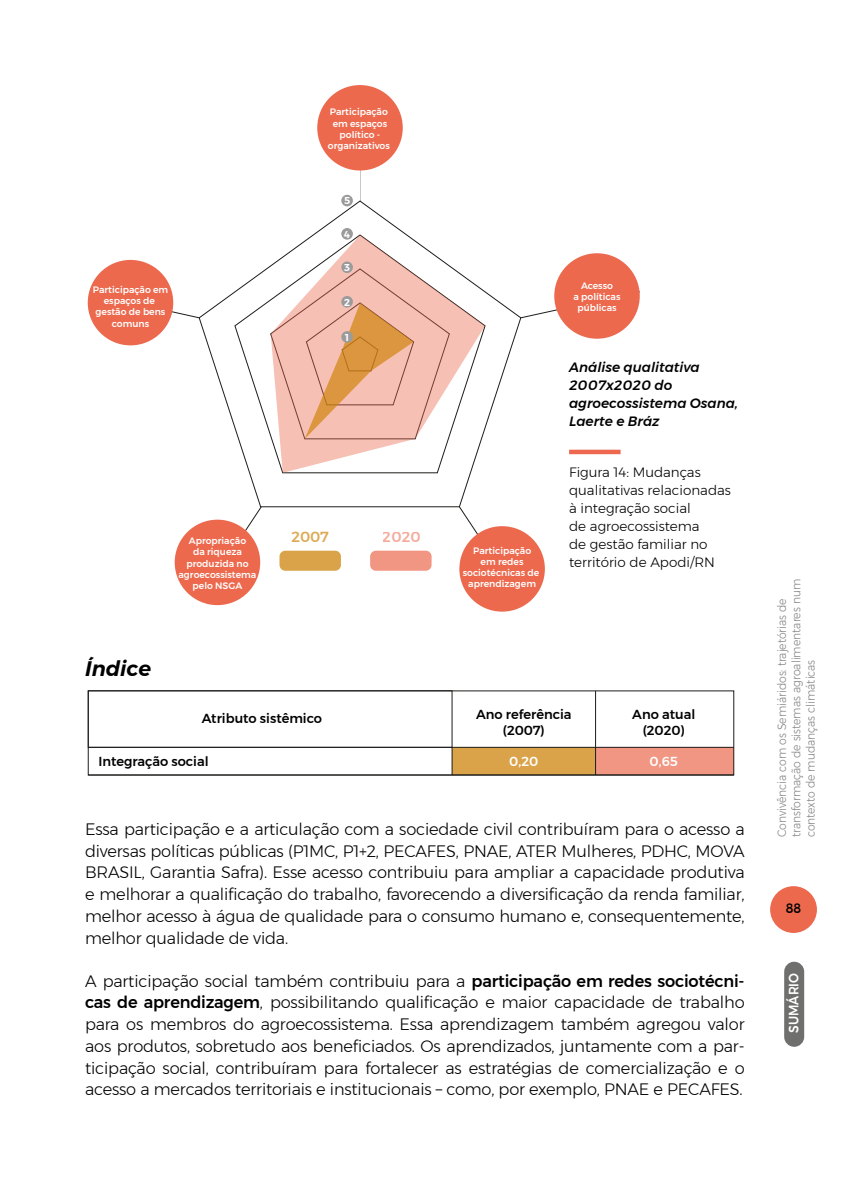
<style>
.page{position:relative;width:851px;height:1191px;background:#fff}
.page>*{position:absolute;margin:0;border:0;box-sizing:border-box;transform-origin:0 0}
.t1{font:italic 600 21px "Montserrat";color:#000}
.t2{font:300 16.5px/21.8px "Montserrat";letter-spacing:-.01em;color:#000;text-align:justify}
.t3{font:500 14.55px "Montserrat";color:rgb(207 133 13/.7)}
.t4{font:500 14.55px "Montserrat";color:rgb(236 105 78/.81)}
.t5{font:300 13.5px/18px "Montserrat";color:#000}
.t6{font:italic 500 13.5px/18px "Montserrat";color:#000}
.t7{font:500 13.5px "Montserrat";color:#fff;scale:.9 1}
.t8{font:500 13.5px "Montserrat";color:#000;scale:.9 1}
.t9{font:500 13.05px/15.6px "Montserrat";color:#000;text-align:center}
.t10{font:500 13.05px "Montserrat";color:#fff}
.t11{font:300 12px/14.4px "Montserrat";color:#878786;scale:.9 1}
.t12{font:600 9.9px "Montserrat";color:#fff}
.t13{font:500 9.3px/11.1px "Montserrat";color:#fff;text-align:center}
.s1{font-weight:500}
</style>
<div class="page">
<div style="left:770px;top:886px;width:46px;height:47px;background:#ec694e;border-radius:50%"></div>
<div style="left:784px;top:961px;width:20px;height:85px;background:#6f6f6e;border-radius:10px"></div>
<div style="left:452px;top:747px;width:143px;height:28px;background:#dba349"></div>
<div style="left:595px;top:747px;width:138px;height:28px;background:#f19683"></div>
<hr style="left:88px;top:747px;width:645px;height:1px;background:#1d1d1b">
<svg style="left:451px;top:748px;width:1px;height:25px"></svg>
<hr style="left:595px;top:691px;width:1px;height:84px;background:#1d1d1b">
<div style="left:88px;top:690px;width:645px;height:85px;border:1px solid #1d1d1b"></div>
<svg style="left:199px;top:201px;width:322px;height:306px"></svg>
<svg style="left:234px;top:235px;width:36px;height:238px"></svg>
<svg style="left:270px;top:235px;width:215px;height:238px"></svg>
<svg style="left:270px;top:268px;width:179px;height:171px;background:#efbea9"></svg>
<div style="left:279px;top:550px;width:62px;height:21px;background:#dba349;border-radius:6px"></div>
<div style="left:341px;top:331px;width:12px;height:12px;background:#9c9b9b;border-radius:50%"></div>
<div style="left:341px;top:296px;width:12px;height:11px;background:#9c9b9b;border-radius:50%"></div>
<div style="left:341px;top:261px;width:12px;height:12px;background:#9c9b9b;border-radius:50%"></div>
<div style="left:341px;top:228px;width:12px;height:12px;background:#9c9b9b;border-radius:50%"></div>
<div style="left:341px;top:195px;width:12px;height:11px;background:#9c9b9b;border-radius:50%"></div>
<svg style="left:520px;top:292px;width:119px;height:26px"></svg>
<svg style="left:170px;top:299px;width:29px;height:19px"></svg>
<svg style="left:459px;top:507px;width:26px;height:27px"></svg>
<svg style="left:245px;top:507px;width:16px;height:38px"></svg>
<div style="left:317px;top:85px;width:85px;height:85px;background:#ec694e;border-radius:50%"></div>
<div style="left:554px;top:253px;width:85px;height:86px;background:#ec694e;border-radius:50%"></div>
<div style="left:459px;top:526px;width:85px;height:85px;background:#ec694e;border-radius:50%"></div>
<div style="left:175px;top:519px;width:85px;height:86px;background:#ec694e;border-radius:50%"></div>
<div style="left:88px;top:260px;width:85px;height:85px;background:#ec694e;border-radius:50%"></div>
<div style="left:370px;top:550px;width:61px;height:21px;background:#f19683;border-radius:6px"></div>
<hr style="left:569px;top:450px;width:51px;height:4px;background:#ed684f">
<p class="t13" style="left:328px;top:106px;width:63px">Participação em espaços político - organizativos</p>
<p class="t12" style="left:344px;top:193px;width:8px">5</p>
<p class="t12" style="left:344px;top:226px;width:7px">4</p>
<p class="t13" style="left:93px;top:284px;width:77px">Participação em espaços de gestão de bens comuns</p>
<p class="t12" style="left:344px;top:260px;width:7px">3</p>
<p class="t12" style="left:344px;top:294px;width:7px">2</p>
<p class="t12" style="left:345px;top:329px;width:5px">1</p>
<p class="t1" style="left:85px;top:652px;width:68px">Índice</p>
<p class="t13" style="left:178px;top:535px;width:79px">Apropriação<br>da riqueza produzida no agroecossistema pelo NSGA</p>
<p class="t3" style="left:291px;top:526px;width:39px">2007</p>
<p class="t4" style="left:383px;top:526px;width:39px">2020</p>
<p class="t9" style="left:202px;top:710px;width:122px">Atributo sistêmico</p>
<p class="t9" style="left:98px;top:753px;width:112px">Integração social</p>
<p class="t13" style="left:573px;top:280px;width:48px">Acesso<br>a políticas públicas</p>
<p class="t13" style="left:462px;top:545px;width:78px">Participação<br>em redes sociotécnicas de aprendizagem</p>
<p class="t6" style="left:569px;top:359px;width:170px">Análise qualitativa<br>2007x2020 do agroecossistema Osana,<br>Laerte e Bráz</p>
<p class="t5" style="left:569px;top:462px;width:163px">Figura 14: Mudanças qualitativas relacionadas à integração social<br>de agroecossistema<br>de gestão familiar no território de Apodi/RN</p>
<p class="t9" style="left:476px;top:706px;width:97px">Ano referência (2007)</p>
<p class="t9" style="left:632px;top:706px;width:65px">Ano atual (2020)</p>
<p class="t10" style="left:509px;top:751px;width:30px">0,20</p>
<p class="t10" style="left:649px;top:751px;width:30px">0,65</p>
<p class="t2" style="left:85px;top:817px;width:661px">Essa participação e a articulação com a sociedade civil contribuíram para o acesso a</p>
<p class="t2" style="left:85px;top:839px;width:661px">diversas políticas públicas (P1MC, P1+2, PECAFES, PNAE, ATER Mulheres, PDHC, MOVA BRASIL, Garantia Safra). Esse acesso contribuiu para ampliar a capacidade produtiva e melhorar a qualificação do trabalho, favorecendo a diversificação da renda familiar, melhor acesso à água de qualidade para o consumo humano e, consequentemente, melhor qualidade de vida.</p>
<p class="t2" style="left:85px;top:969px;width:661px">A participação social também contribuiu para a <span class="s1">participação em redes sociotécni&shy;cas de aprendizagem</span>, possibilitando qualificação e maior capacidade de trabalho para os membros do agroecossistema. Essa aprendizagem também agregou valor aos produtos, sobretudo aos beneficiados. Os aprendizados, juntamente com a par&shy;ticipação social, contribuíram para fortalecer as estratégias de comercialização e o acesso a mercados territoriais e institucionais – como, por exemplo, PNAE e PECAFES.</p>
<p class="t11" style="left:774px;top:837px;width:288px;rotate:-90deg">Convivência com os Semiáridos: trajetórias de transformação de sistemas agroalimentares num contexto de mudanças climáticas</p>
<p class="t8" style="left:785px;top:898px;width:19px">88</p>
<p class="t7" style="left:783px;top:1032px;width:68px;rotate:-90deg">SUMÁRIO</p>
</div>
